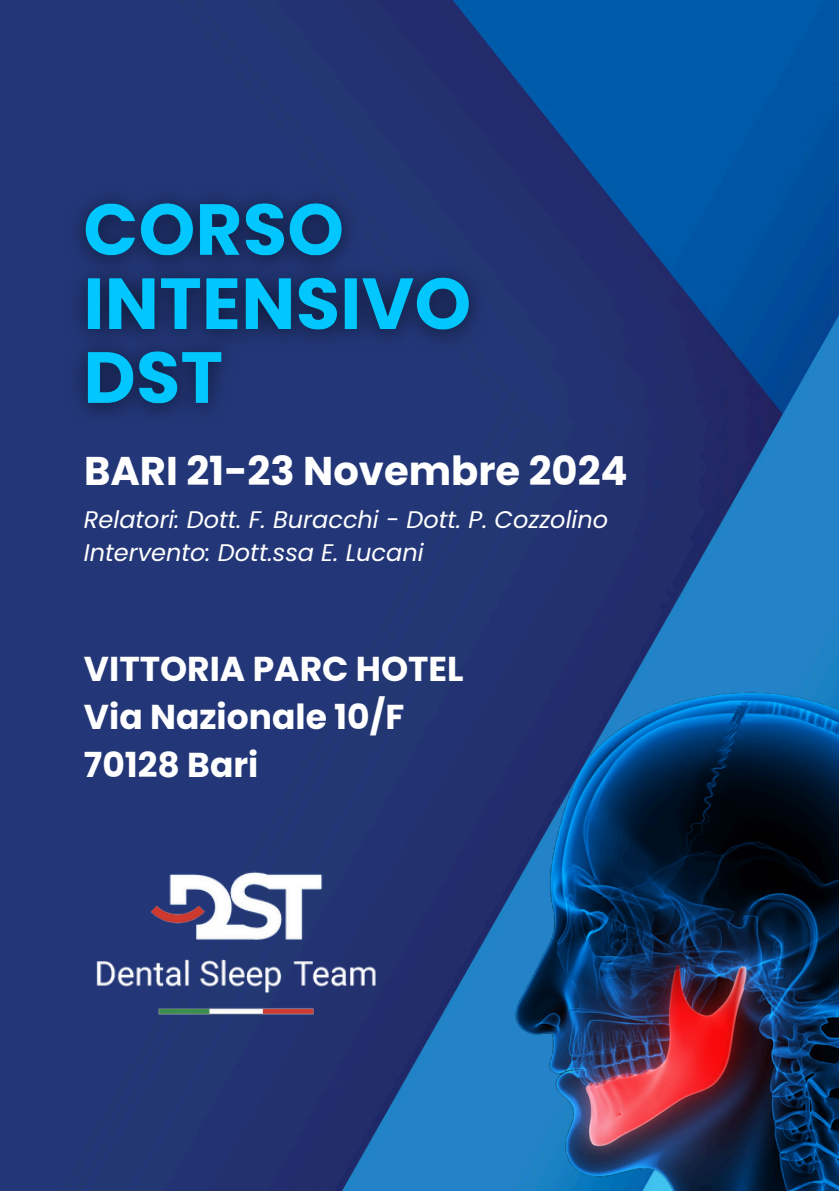
<style>
.page{position:relative;width:839px;height:1191px;background:#fff}
.page>*{position:absolute;margin:0;border:0;box-sizing:border-box;transform-origin:0 0}
.t1{font:700 40px "Poppins";color:#fff}
.t2{font:700 34.6px/47.8px "Poppins";color:#fff}
.t3{font:italic 24px "Poppins";color:#fff}
</style>
<div class="page">
<img style="left:0;top:0;width:838px;height:1191px">
<img style="left:287px;top:688px;width:551px;height:503px">
<img style="left:0;top:809px;width:501px;height:267px">
<img style="left:54px;top:173px;width:450px;height:269px">
<p class="t1" style="left:84px;top:443px;width:545px">BARI 21-23 Novembre 2024</p>
<h3 class="t3" style="left:84px;top:502px;width:525px">Relatori: Dott. F. Buracchi - Dott. P. Cozzolino</h3>
<p class="t3" style="left:84px;top:535px;width:341px">Intervento: Dott.ssa E. Lucani</p>
<p class="t2" style="left:84px;top:645px;width:381px">VITTORIA PARC HOTEL<br>Via Nazionale 10/F<br>70128 Bari</p>
</div>
